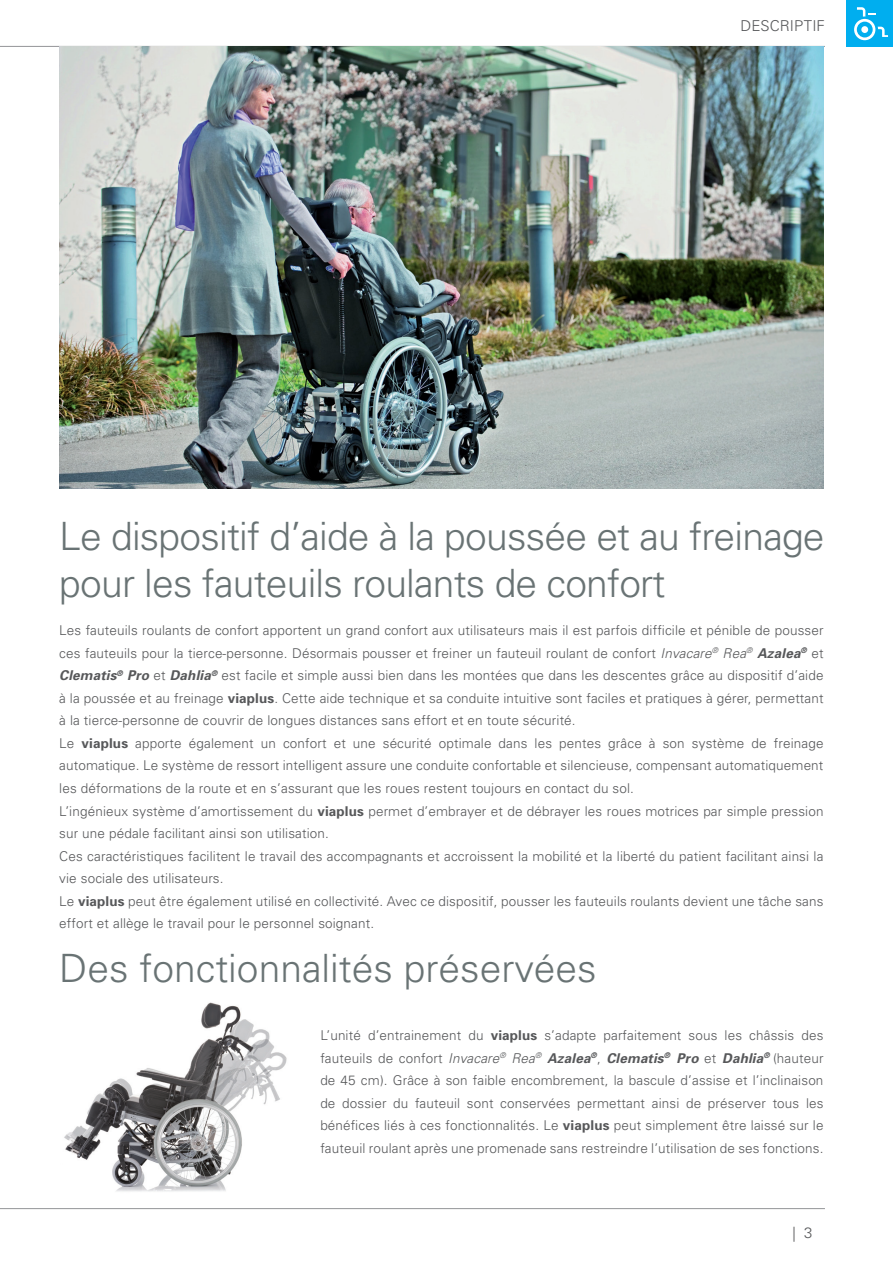
<style>
.page{position:relative;width:893px;height:1263px;background:#fff}
.page>*{position:absolute;margin:0;border:0;box-sizing:border-box;transform-origin:0 0}
.t1{font:300 39px/46.8px "Univers";letter-spacing:-.02em;color:#697374}
.t2{font:300 39px "Univers";color:#697374}
.t3{font:300 15px "Univers LT Std";letter-spacing:.005em;color:#57585a}
.t4{font:300 13.5px/22.5px "Univers";letter-spacing:.01em;color:#57585a}
.s1{font-style:italic}
.s2{font-weight:700;font-style:italic}
.s3{font-weight:700}
</style>
<div class="page">
<div style="left:846px;top:0;width:47px;height:47px;background:#00aeef"></div>
<svg style="left:854px;top:7px;width:34px;height:33px"></svg>
<hr style="left:0;top:46px;width:825px;height:1px;background:#939598">
<hr style="left:0;top:1208px;width:825px;height:1px;background:#939598">
<img style="left:59px;top:47px;width:764px;height:441px">
<img style="left:64px;top:1002px;width:223px;height:190px">
<p class="t3" style="left:740px;top:17px;width:86px">DESCRIPTIF</p>
<h1 class="t1" style="left:59px;top:512px;width:767px">Le dispositif d’aide à la poussée et au freinage pour les fauteuils roulants de confort</h1>
<p class="t4" style="left:59px;top:619px;width:766px">Les fauteuils roulants de confort apportent un grand confort aux utilisateurs mais il est parfois difficile et pénible de pousser ces fauteuils pour la tierce-personne. Désormais pousser et freiner un fauteuil roulant de confort <span class="s1">Invacare</span><sup>®</sup> <span class="s1">Rea</span><sup>®</sup> <span class="s2">Azalea</span><sup>®</sup> et <span class="s2">Clematis</span><sup>®</sup> <span class="s2">Pro</span> et <span class="s2">Dahlia</span><sup>®</sup> est facile et simple aussi bien dans les montées que dans les descentes grâce au dispositif d’aide à la poussée et au freinage <span class="s3">viaplus</span>. Cette aide technique et sa conduite intuitive sont faciles et pratiques à gérer, permettant à la tierce-personne de couvrir de longues distances sans effort et en toute sécurité.<br>Le <span class="s3">viaplus</span> apporte également un confort et une sécurité optimale dans les pentes grâce à son système de freinage automatique. Le système de ressort intelligent assure une conduite confortable et silencieuse, compensant automatiquement les déformations de la route et en s’assurant que les roues restent toujours en contact du sol.<br>L’ingénieux système d’amortissement du <span class="s3">viaplus</span> permet d’embrayer et de débrayer les roues motrices par simple pression sur une pédale facilitant ainsi son utilisation.<br>Ces caractéristiques facilitent le travail des accompagnants et accroissent la mobilité et la liberté du patient facilitant ainsi la vie sociale des utilisateurs.<br>Le <span class="s3">viaplus</span> peut être également utilisé en collectivité. Avec ce dispositif, pousser les fauteuils roulants devient une tâche sans effort et allège le travail pour le personnel soignant.</p>
<h1 class="t2" style="left:59px;top:944px;width:539px">Des fonctionnalités préservées</h1>
<p class="t4" style="left:320px;top:1024px;width:505px;text-align:justify">L’unité d’entrainement du <span class="s3">viaplus</span> s’adapte parfaitement sous les châssis des fauteuils de confort <span class="s1">Invacare</span><sup>®</sup> <span class="s1">Rea</span><sup>®</sup> <span class="s2">Azalea</span><sup>®</sup>, <span class="s2">Clematis</span><sup>®</sup> <span class="s2">Pro</span> et <span class="s2">Dahlia</span><sup>®</sup> (hauteur de 45 cm). Grâce à son faible encombrement, la bascule d’assise et l’inclinaison de dossier du fauteuil sont conservées permettant ainsi de préserver tous les bénéfices liés à ces fonctionnalités. Le <span class="s3">viaplus</span> peut simplement être laissé sur le fauteuil roulant après une promenade sans restreindre l’utilisation de ses fonctions.</p>
<p class="t3" style="left:792px;top:1224px;width:22px">| 3</p>
</div>
